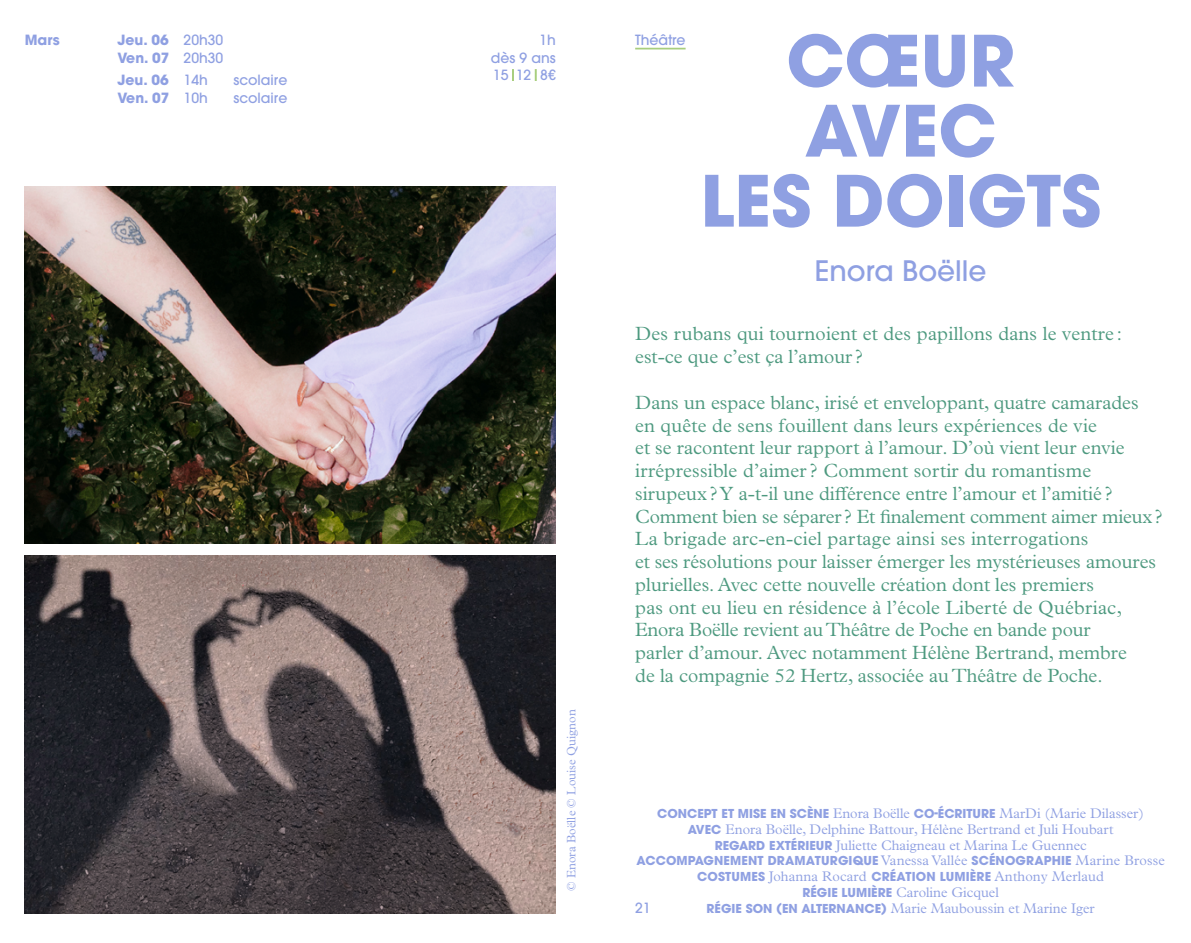
<style>
.page{position:relative;width:1191px;height:943px;background:#fff}
.page>*{position:absolute;margin:0;border:0;box-sizing:border-box;transform-origin:0 0}
.t1{font:700 70px/70px "ITC Avant Garde Pro";color:#8fa0e2;text-align:center}
.t2{font:500 28px "ITC Avant Garde Pro";color:#8fa0e2}
.t3{font:300 19.25px/22.8px "Plantin MT Pro";color:#4d997f}
.t4{font:300 14px/15.8px "Plantin MT Pro";color:#8fa0e2;text-align:center}
.t5{font:500 14px/17.5px "ITC Avant Garde Pro";color:#8fa0e2}
.t6{font:700 14px/17.5px "ITC Avant Garde Pro";color:#8fa0e2}
.t7{font:700 12.25px "ITC Avant Garde Pro";letter-spacing:.01em;color:#8fa0e2}
.t8{font:300 12.25px "Plantin MT Pro";color:#8fa0e2}
.s1{font-family:"Plantin MT Pro";font-weight:300;font-size:14px}
.s2{font-family:"ITC Avant Garde Pro";font-weight:700;font-size:12.25px}
</style>
<div class="page">
<img style="left:25px;top:186px;width:531px;height:357px">
<svg style="left:512px;top:69px;width:2px;height:12px"></svg>
<svg style="left:535px;top:69px;width:2px;height:12px"></svg>
<hr style="left:635px;top:48px;width:50px;height:1px;background:#a8ce7e">
<img style="left:25px;top:556px;width:531px;height:357px">
<p class="t6" style="left:25px;top:31px;width:37px">Mars</p>
<p class="t6" style="left:118px;top:31px;width:53px">Jeu. 06<br>Ven. 07</p>
<p class="t6" style="left:118px;top:71px;width:53px">Jeu. 06<br>Ven. 07</p>
<p class="t5" style="left:184px;top:31px;width:41px">20h30<br>20h30</p>
<p class="t5" style="left:184px;top:71px;width:26px">14h</p>
<p class="t5" style="left:233px;top:71px;width:55px">scolaire</p>
<p class="t5" style="left:184px;top:89px;width:26px">10h</p>
<p class="t5" style="left:233px;top:89px;width:55px">scolaire</p>
<p class="t5" style="left:491px;top:31px;width:66px;text-align:justify;text-indent:48px">1h dès 9 ans 15 12 8€</p>
<p class="t8" style="left:564px;top:890px;width:183px;rotate:-90deg">© Enora Boëlle © Louise Quignon</p>
<p class="t5" style="left:635px;top:31px;width:52px">Théâtre</p>
<h1 class="t1" style="left:700px;top:25px;width:402px">CŒUR<br>AVEC<br>LES DOIGTS</h1>
<h2 class="t2" style="left:814px;top:253px;width:173px">Enora Boëlle</h2>
<p class="t3" style="left:635px;top:323px;width:488px">Des rubans qui tournoient et des papillons dans le ventre : est-ce que c’est ça l’amour?</p>
<p class="t3" style="left:635px;top:391px;width:529px">Dans un espace blanc, irisé et enveloppant, quatre camarades en quête de sens fouillent dans leurs expériences de vie<br>et se racontent leur rapport à l’amour. D’où vient leur envie irrépressible d’aimer ? Comment sortir du romantisme sirupeux? Y a-t-il une différence entre l’amour et l’amitié ?<br>Comment bien se séparer? Et finalement comment aimer mieux?<br>La brigade arc-en-ciel partage ainsi ses interrogations<br>et ses résolutions pour laisser émerger les mystérieuses amoures plurielles. Avec cette nouvelle création dont les premiers<br>pas ont eu lieu en résidence à l’école Liberté de Québriac, Enora Boëlle revient au Théâtre de Poche en bande pour<br>parler d’amour. Avec notamment Hélène Bertrand, membre<br>de la compagnie 52 Hertz, associée au Théâtre de Poche.</p>
<p class="t7" style="left:657px;top:805px;width:488px">CONCEPT ET MISE EN SCÈNE <span class="s1">Enora Boëlle</span> CO-ÉCRITURE <span class="s1">MarDi (Marie Dilasser)</span></p>
<p class="t4" style="left:688px;top:821px;width:427px"><span class="s2">AVEC</span> Enora Boëlle, Delphine Battour, Hélène Bertrand et Juli Houbart<br><span class="s2">REGARD EXTÉRIEUR</span> Juliette Chaigneau et Marina Le Guennec</p>
<p class="t7" style="left:636px;top:852px;width:530px">ACCOMPAGNEMENT DRAMATURGIQUE <span class="s1">Vanessa Vallée</span> SCÉNOGRAPHIE <span class="s1">Marine Brosse</span></p>
<p class="t4" style="left:697px;top:868px;width:408px"><span class="s2">COSTUMES</span> Johanna Rocard <span class="s2">CRÉATION LUMIÈRE</span> Anthony Merlaud<br><span class="s2">RÉGIE LUMIÈRE</span> Caroline Gicquel<br><span class="s2">RÉGIE SON (EN ALTERNANCE)</span> Marie Mauboussin et Marine Iger</p>
<p class="t5" style="left:635px;top:899px;width:17px">21</p>
</div>
